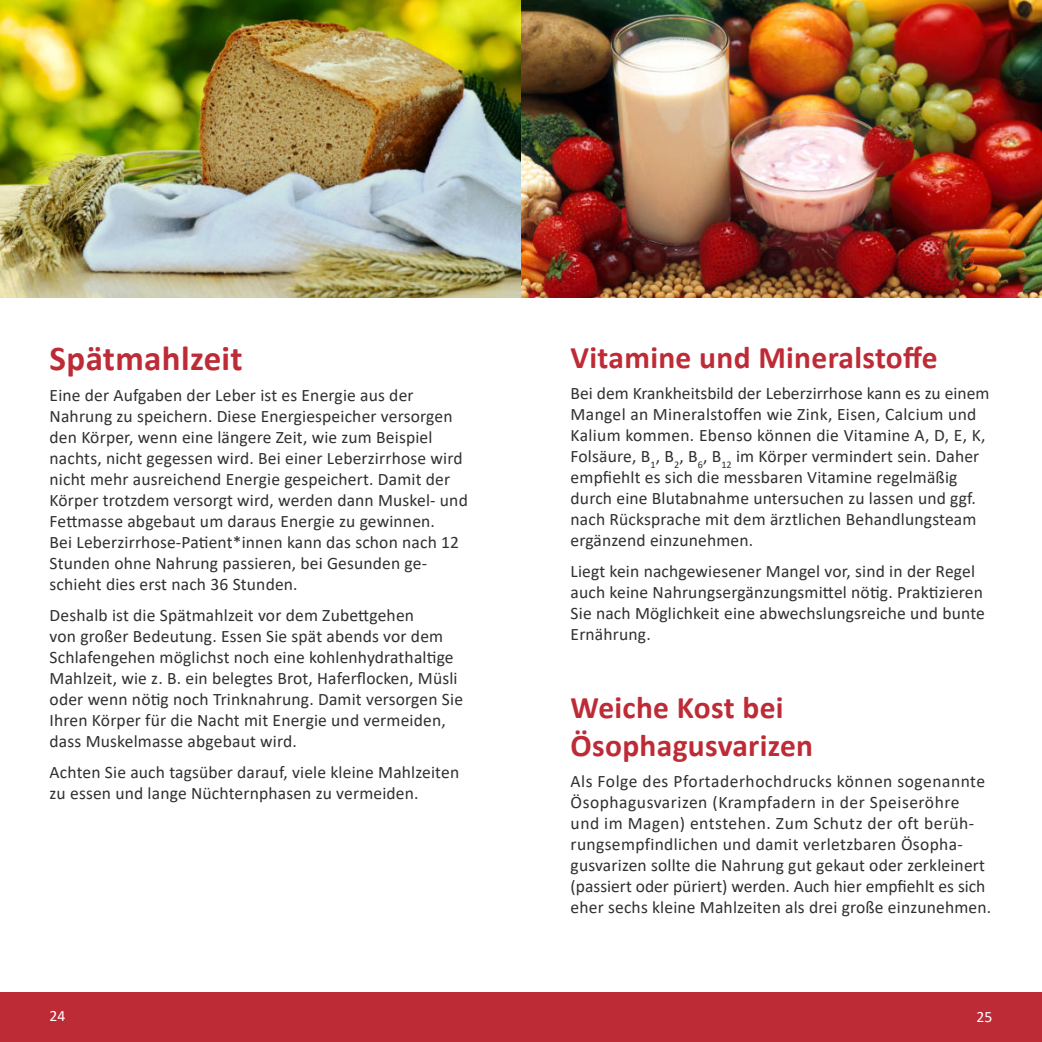
<style>
.page{position:relative;width:1042px;height:1042px;background:#fff}
.page>*{position:absolute;margin:0;border:0;box-sizing:border-box;transform-origin:0 0}
.t1{font:700 35px "Calibri";letter-spacing:.01em;color:#bd2b36}
.t2{font:700 31.5px/37.8px "Calibri";letter-spacing:.01em;color:#bd2b36}
.t3{font:17.5px/21px "Calibri";letter-spacing:.01em;color:#312f30}
.t4{font:15.75px "Calibri";color:#fff}
</style>
<div class="page">
<div style="left:0;top:992px;width:1042px;height:50px;background:#bd2b36"></div>
<img style="left:0;top:0;width:1042px;height:298px">
<h1 class="t1" style="left:50px;top:342px;width:195px">Spätmahlzeit</h1>
<p class="t3" style="left:50px;top:385px;width:420px">Eine der Aufgaben der Leber ist es Energie aus der Nahrung zu speichern. Diese Energiespeicher versorgen den Körper, wenn eine längere Zeit, wie zum Beispiel nachts, nicht gegessen wird. Bei einer Leberzirrhose wird nicht mehr ausreichend Energie gespeichert. Damit der Körper trotzdem versorgt wird, werden dann Muskel- und Fettmasse abgebaut um daraus Energie zu gewinnen.<br>Bei Leberzirrhose-Patient*innen kann das schon nach 12<br>Stunden ohne Nahrung passieren, bei Gesunden ge&shy;schieht dies erst nach 36 Stunden.</p>
<p class="t3" style="left:50px;top:604px;width:415px">Deshalb ist die Spätmahlzeit vor dem Zubettgehen<br>von großer Bedeutung. Essen Sie spät abends vor dem Schlafengehen möglichst noch eine kohlenhydrathaltige Mahlzeit, wie z. B. ein belegtes Brot, Haferflocken, Müsli oder wenn nötig noch Trinknahrung. Damit versorgen Sie Ihren Körper für die Nacht mit Energie und vermeiden, dass Muskelmasse abgebaut wird.</p>
<p class="t3" style="left:50px;top:761px;width:411px">Achten Sie auch tagsüber darauf, viele kleine Mahlzeiten zu essen und lange Nüchternphasen zu vermeiden.</p>
<h2 class="t2" style="left:570px;top:338px;width:369px">Vitamine und Mineralstoffe</h2>
<p class="t3" style="left:570px;top:382px;width:420px">Bei dem Krankheitsbild der Leberzirrhose kann es zu einem Mangel an Mineralstoffen wie Zink, Eisen, Calcium und Kalium kommen. Ebenso können die Vitamine A, D, E, K, Folsäure, B<sub>1</sub>, B<sub>2</sub>, B<sub>6</sub>, B<sub>12</sub> im Körper vermindert sein. Daher empfiehlt es sich die messbaren Vitamine regelmäßig durch eine Blutabnahme untersuchen zu lassen und ggf. nach Rücksprache mit dem ärztlichen Behandlungsteam ergänzend einzunehmen.</p>
<p class="t3" style="left:570px;top:560px;width:416px">Liegt kein nachgewiesener Mangel vor, sind in der Regel auch keine Nahrungsergänzungsmittel nötig. Praktizieren Sie nach Möglichkeit eine abwechslungsreiche und bunte Ernährung.</p>
<h2 class="t2" style="left:570px;top:689px;width:244px">Weiche Kost bei<br>Ösophagusvarizen</h2>
<p class="t3" style="left:570px;top:770px;width:422px">Als Folge des Pfortaderhochdrucks können sogenannte Ösophagusvarizen (Krampfadern in der Speiseröhre und im Magen) entstehen. Zum Schutz der oft berüh&shy;rungsempfindlichen und damit verletzbaren Ösopha&shy;gusvarizen sollte die Nahrung gut gekaut oder zerkleinert (passiert oder püriert) werden. Auch hier empfiehlt es sich eher sechs kleine Mahlzeiten als drei große einzunehmen.</p>
<p class="t4" style="left:50px;top:1005px;width:17px">24</p>
<p class="t4" style="left:976px;top:1005px;width:17px">25</p>
</div>
